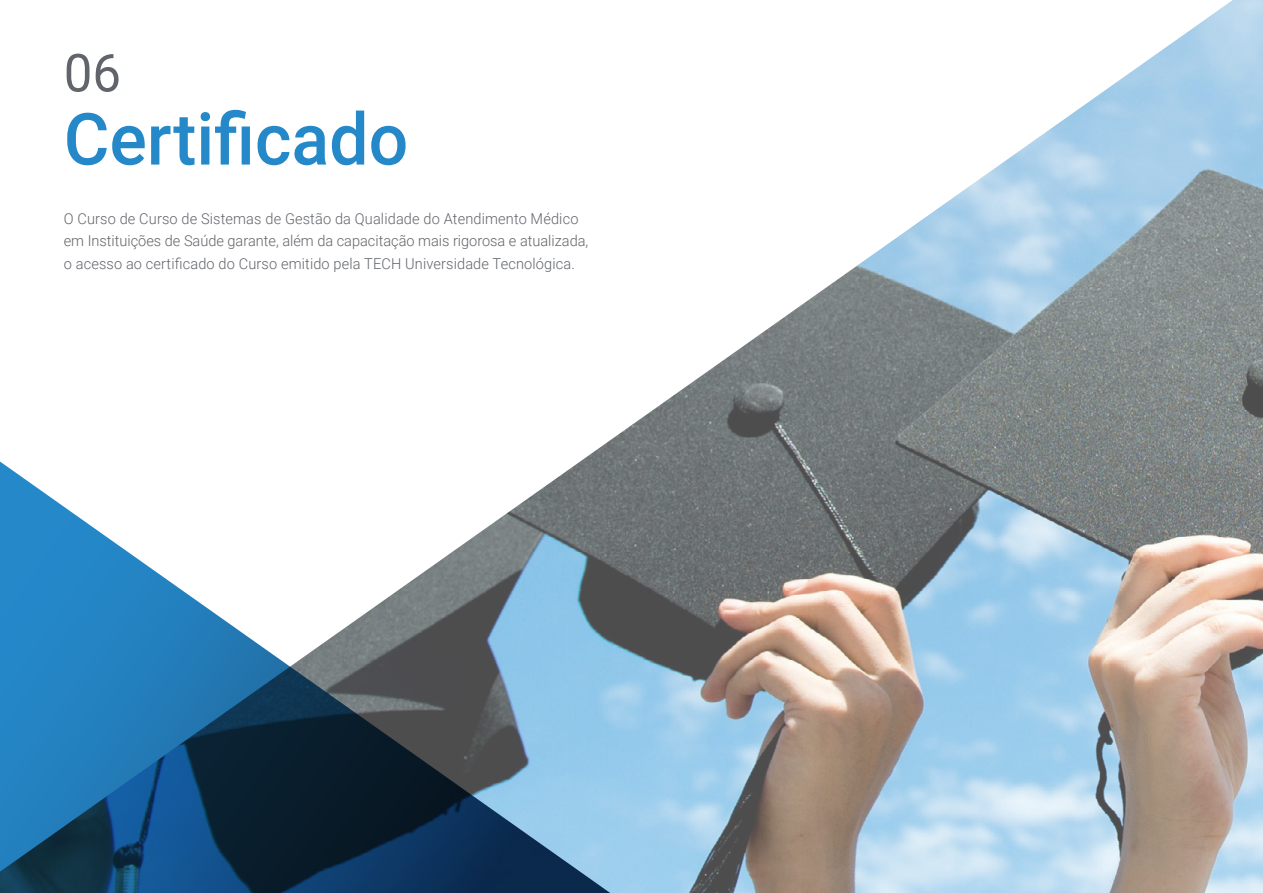
<style>
.page{position:relative;width:1263px;height:893px;background:#fff}
.page>*{position:absolute;margin:0;border:0;box-sizing:border-box;transform-origin:0 0}
.t1{font:500 72px "Roboto";color:#2488c9}
.t2{font:52.5px "Roboto";color:#61646a}
.t3{font:300 15px/22.5px "Roboto";letter-spacing:.01em;color:#61646a}
</style>
<div class="page">
<img style="left:602px;top:0;width:661px;height:893px">
<svg style="left:0;top:446px;width:640px;height:447px"></svg>
<h2 class="t2" style="left:64px;top:36px;width:59px">06</h2>
<h1 class="t1" style="left:64px;top:89px;width:346px">Certificado</h1>
<p class="t3" style="left:64px;top:207px;width:526px">O Curso de Curso de Sistemas de Gestão da Qualidade do Atendimento Médico em Instituições de Saúde garante, além da capacitação mais rigorosa e atualizada, o acesso ao certificado do Curso emitido pela TECH Universidade Tecnológica.</p>
</div>
